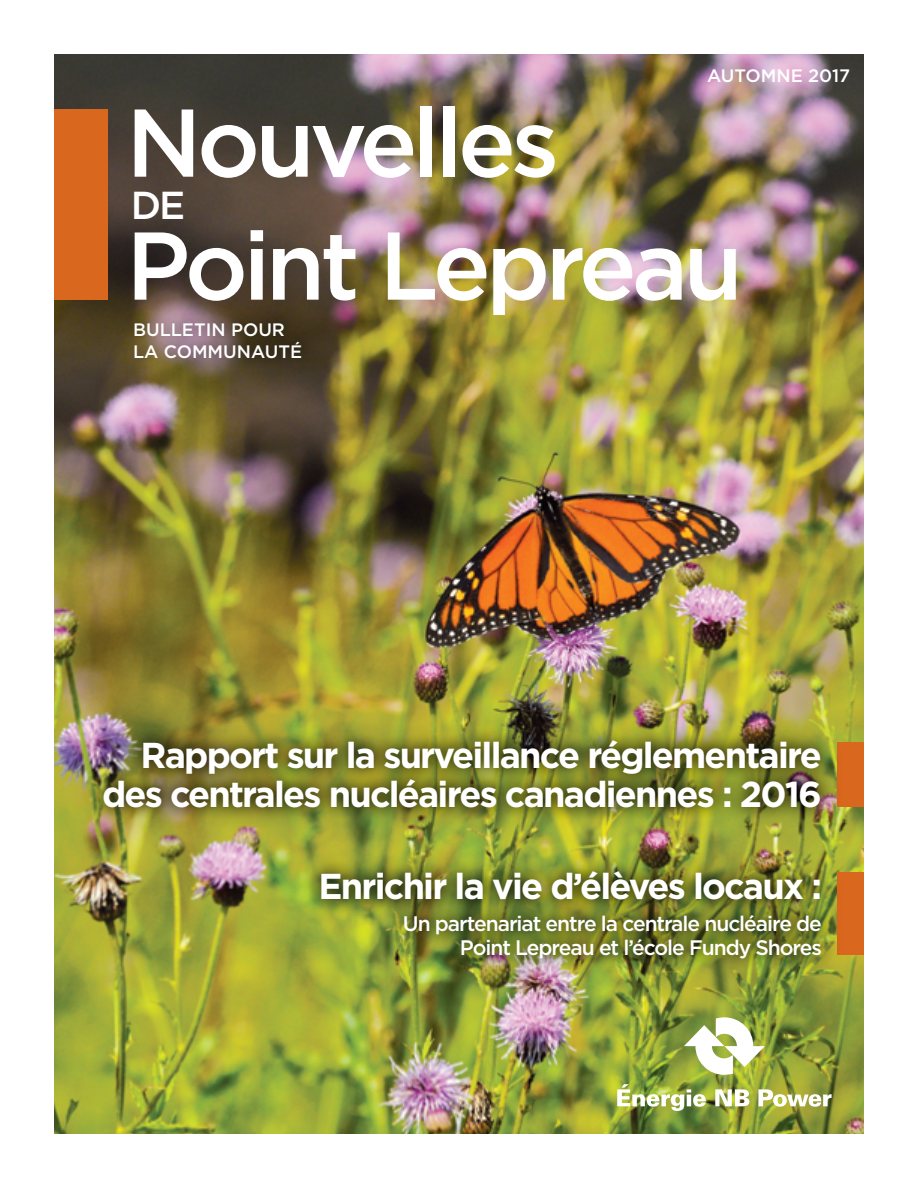
<style>
.page{position:relative;width:918px;height:1188px;background:#fff}
.page>*{position:absolute;margin:0;border:0;box-sizing:border-box;transform-origin:0 0}
.t1{font:500 96px/123px "Gotham";letter-spacing:-.05em;color:#fff}
.t2{font:500 39px "Gotham";color:#fff}
.t3{font:700 36px/39px "Gotham";letter-spacing:-.05em;color:#fff;text-align:right}
.t4{font:500 21px/24px "Gotham";letter-spacing:-.05em;color:#fff;text-align:right}
.t5{font:500 18px/21.6px "Gotham";color:#fff}
</style>
<div class="page">
<img style="left:54px;top:54px;width:810px;height:1080px">
<div style="left:837px;top:742px;width:27px;height:65px;background:#d9671d"></div>
<div style="left:80px;top:716px;width:765px;height:116px;background:#000;opacity:.6"></div>
<div style="left:837px;top:873px;width:27px;height:82px;background:#d9671d"></div>
<div style="left:297px;top:848px;width:548px;height:132px;background:#000;opacity:.6"></div>
<svg style="left:684px;top:1017px;width:81px;height:58px"></svg>
<svg style="left:617px;top:1084px;width:89px;height:27px"></svg>
<svg style="left:715px;top:1089px;width:34px;height:18px"></svg>
<svg style="left:758px;top:1089px;width:74px;height:18px"></svg>
<div style="left:122px;top:311px;width:192px;height:58px;background:#000;opacity:.5"></div>
<div style="left:54px;top:110px;width:54px;height:190px;background:#d9671d"></div>
<p class="t5" style="left:707px;top:64px;width:145px">AUTOMNE 2017</p>
<h1 class="t1" style="left:126px;top:80px;width:618px">Nouvelles<br>Point Lepreau</h1>
<p class="t2" style="left:131px;top:180px;width:56px">DE</p>
<p class="t5" style="left:133px;top:319px;width:171px">BULLETIN POUR<br>LA COMMUNAUTÉ</p>
<p class="t3" style="left:102px;top:735px;width:722px">Rapport sur la surveillance réglementaire des centrales nucléaires canadiennes : 2016</p>
<p class="t3" style="left:319px;top:867px;width:505px">Enrichir la vie d’élèves locaux :</p>
<p class="t4" style="left:403px;top:911px;width:421px">Un partenariat entre la centrale nucléaire de<br>Point Lepreau et l’école Fundy Shores</p>
</div>
